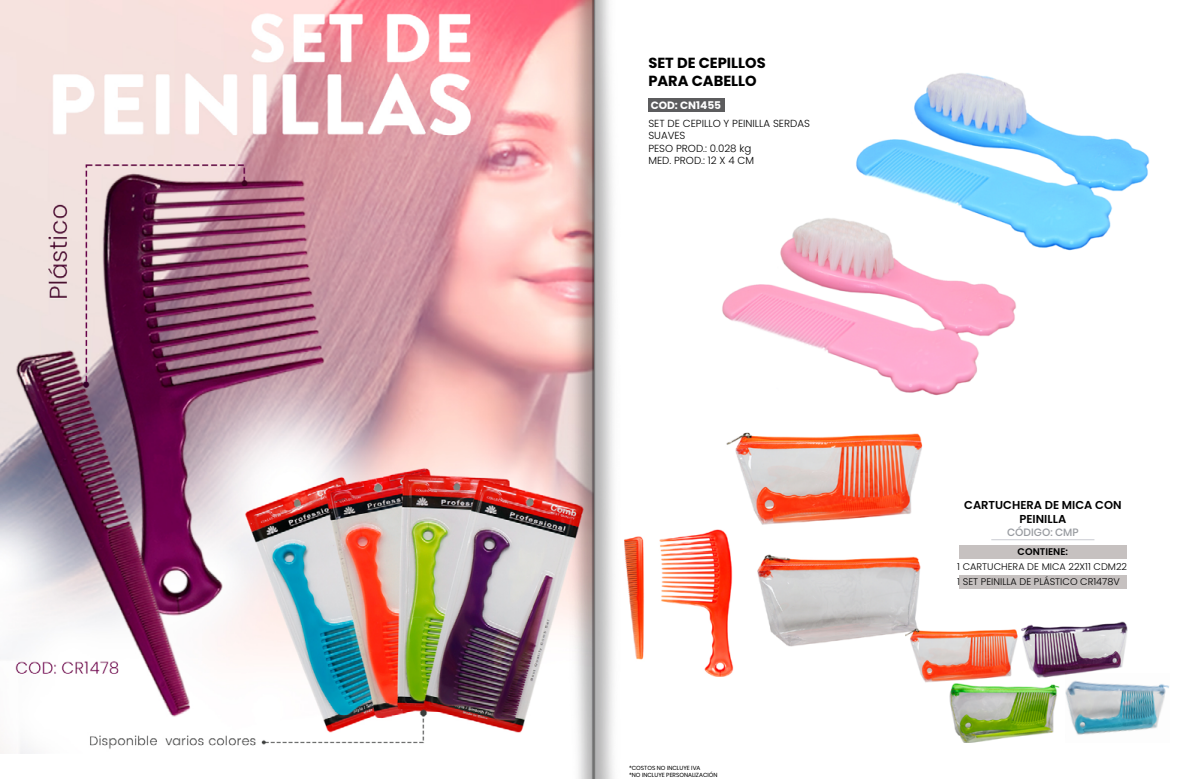
<style>
.page{position:relative;width:1187px;height:779px;background:#fff}
.page>*{position:absolute;margin:0;border:0;box-sizing:border-box;transform-origin:0 0}
.t1{font:700 14.6px/17.6px "Poppins";color:#000}
.t2{font:600 11.5px/13.8px "Poppins";color:#000;text-align:center}
.t3{font:500 10.6px "Poppins";color:#989ba0}
.t4{font:700 10.6px "Poppins";color:#fff}
.t5{font:300 10.3px/12.3px "Poppins";color:#000}
.t6{font:300 9.7px/15.1px "Poppins";color:#000}
.t7{font:600 9.7px "Poppins";color:#000}
.t8{font:5.9px/7px "Poppins";color:#000}
</style>
<div class="page">
<img style="left:0;top:0;width:106px;height:753px">
<img style="left:1080px;top:681px;width:89px;height:54px">
<img style="left:1080px;top:621px;width:48px;height:52px">
<div style="left:958px;top:545px;width:168px;height:13px;background:#c6c1c0"></div>
<div style="left:958px;top:575px;width:168px;height:14px;background:#c6c1c0"></div>
<hr style="left:991px;top:539px;width:103px;height:1px;background:#c9cbd1">
<img style="left:1080px;top:135px;width:70px;height:114px">
<img style="left:106px;top:0;width:974px;height:779px">
<h1 class="t1" style="left:648px;top:54px;width:119px">SET DE CEPILLOS<br>PARA CABELLO</h1>
<p class="t4" style="left:650px;top:99px;width:72px">COD: CN1455</p>
<p class="t5" style="left:648px;top:117px;width:163px">SET DE CEPILLO Y PEINILLA SERDAS<br>SUAVES<br>PESO PROD.: 0.028 kg<br>MED. PROD.: 12 X 4 CM</p>
<p class="t8" style="left:629px;top:764px;width:90px">*COSTOS NO INCLUYE IVA<br>*NO INCLUYE PERSONALIZACIÓN</p>
<p class="t2" style="left:963px;top:498px;width:159px">CARTUCHERA DE MICA CON<br>PEINILLA</p>
<p class="t7" style="left:1017px;top:546px;width:52px">CONTIENE:</p>
<p class="t6" style="left:957px;top:559px;width:171px">1 CARTUCHERA DE MICA 22X11 CDM22<br>1 SET PEINILLA DE PLÁSTICO CR1478V</p>
<p class="t3" style="left:1006px;top:526px;width:73px">CÓDIGO: CMP</p>
</div>
